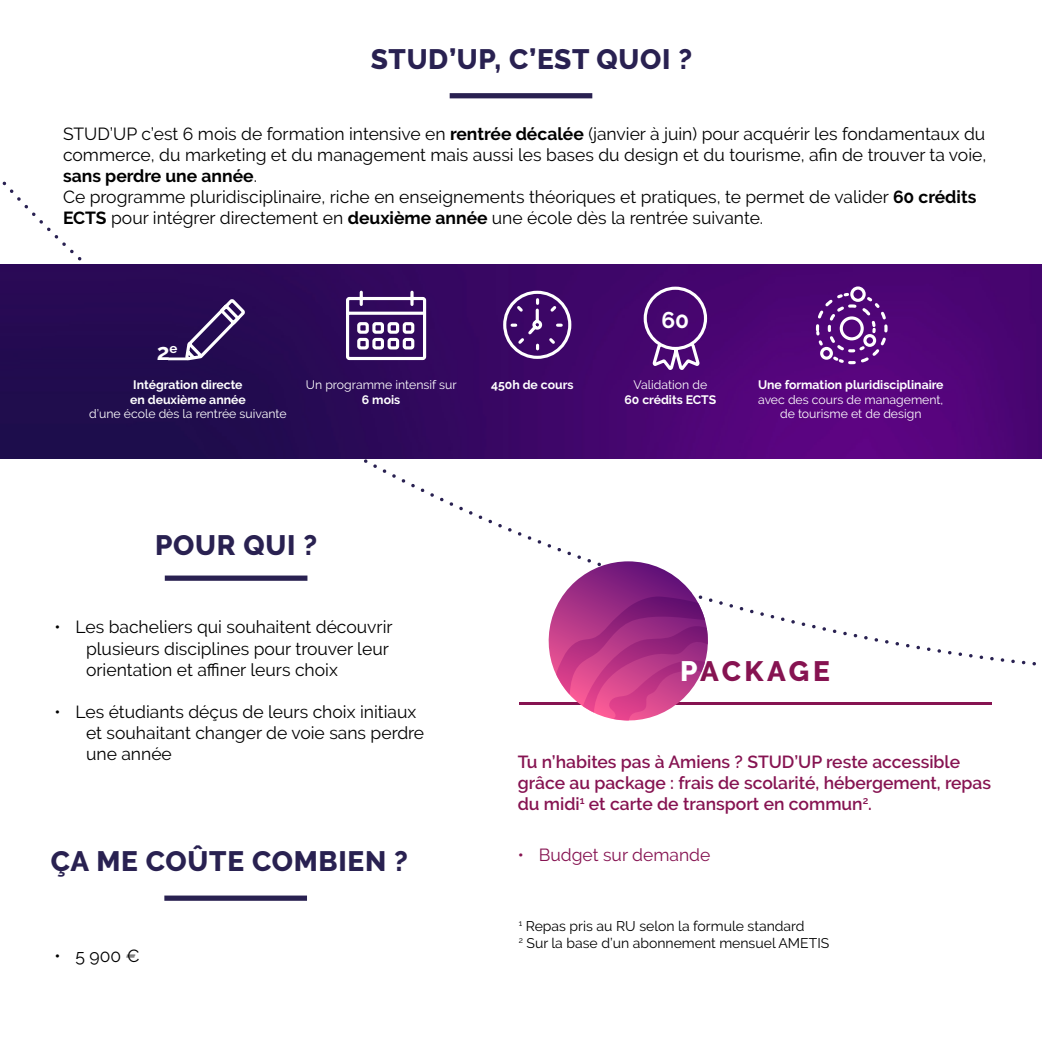
<style>
.page{position:relative;width:1042px;height:1042px;background:#fff}
.page>*{position:absolute;margin:0;border:0;box-sizing:border-box;transform-origin:0 0}
.t1{font:800 28px "Raleway";letter-spacing:.025em;color:#292151}
.t2{font:800 28px "Raleway";letter-spacing:.115em;color:#861351}
.t3{font:700 22.75px "Raleway";color:#fff}
.t4{font:17.5px/21px "Raleway";color:#000}
.t5{font:600 17.5px/21px "Raleway";color:#861351}
.t6{font:17.5px "Raleway";color:#861351}
.t7{font:14px/16.8px "Raleway";color:#000}
.t8{font:12.25px/14.7px "Raleway";color:#fff;text-align:center}
.t9{font:700 12.25px/14.7px "Raleway";color:#fff}
.s1{font-weight:700}
.s2{color:#fff}
</style>
<div class="page">
<img style="left:0;top:264px;width:1042px;height:195px">
<hr style="left:519px;top:702px;width:472px;height:2px;background:#861351">
<div style="left:450px;top:93px;width:142px;height:5px;background:#292151"></div>
<div style="left:165px;top:575px;width:142px;height:6px;background:#292151"></div>
<div style="left:164px;top:895px;width:143px;height:6px;background:#292151"></div>
<svg style="left:539px;top:561px;width:178px;height:160px"></svg>
<svg style="left:501px;top:289px;width:72px;height:71px;background:#5e3281"></svg>
<svg style="left:814px;top:285px;width:75px;height:81px;background:#6e308f"></svg>
<svg style="left:344px;top:289px;width:84px;height:73px"></svg>
<svg style="left:642px;top:285px;width:66px;height:87px;background:#652f87"></svg>
<svg style="left:184px;top:296px;width:64px;height:66px;background:#48316e"></svg>
<div style="left:168px;top:357px;width:20px;height:3px;border:2px solid #fff"></div>
<h1 class="t1" style="left:371px;top:44px;width:323px">STUD’UP, C’EST QUOI ?</h1>
<p class="t4" style="left:63px;top:123px;width:925px">STUD’UP c’est 6 mois de formation intensive en <span class="s1">rentrée décalée</span> (janvier à juin) pour acquérir les fondamentaux du commerce, du marketing et du management mais aussi les bases du design et du tourisme, afin de trouver ta voie, <span class="s1">sans perdre une année</span>.<br>Ce programme pluridisciplinaire, riche en enseignements théoriques et pratiques, te permet de valider <span class="s1">60 crédits ECTS</span> pour intégrer directement en <span class="s1">deuxième année</span> une école dès la rentrée suivante.</p>
<h2 class="t3" style="left:157px;top:339px;width:22px">2<sup>e</sup></h2>
<p class="t9" style="left:130px;top:377px;width:117px">Intégration directe en deuxième année</p>
<p class="t8" style="left:89px;top:407px;width:199px">d’une école dès la rentrée suivante</p>
<p class="t8" style="left:306px;top:377px;width:152px">Un programme intensif sur</p>
<p class="t9" style="left:491px;top:377px;width:84px">450h de cours</p>
<p class="t9" style="left:362px;top:392px;width:40px">6 mois</p>
<h1 class="t1" style="left:155px;top:529px;width:164px">POUR QUI ?</h1>
<h2 class="t3" style="left:661px;top:307px;width:29px">60</h2>
<p class="t8" style="left:633px;top:377px;width:75px">Validation de</p>
<p class="t9" style="left:624px;top:392px;width:93px">60 crédits ECTS</p>
<p class="t9" style="left:758px;top:377px;width:187px">Une formation pluridisciplinaire</p>
<p class="t8" style="left:758px;top:392px;width:187px">avec des cours de management, de tourisme et de design</p>
<p class="t4" style="left:86px;top:617px;width:308px;text-indent:-32px">• Les bacheliers qui souhaitent découvrir plusieurs disciplines pour trouver leur orientation et affiner leurs choix</p>
<p class="t4" style="left:86px;top:701px;width:340px;text-indent:-32px">• Les étudiants déçus de leurs choix initiaux et souhaitant changer de voie sans perdre une année</p>
<h1 class="t1" style="left:51px;top:845px;width:358px">ÇA ME COÛTE COMBIEN ?</h1>
<p class="t4" style="left:55px;top:945px;width:87px">• 5 900 €</p>
<h1 class="t2" style="left:680px;top:655px;width:151px"><span class="s2">P</span>ACKAGE</h1>
<p class="t5" style="left:518px;top:751px;width:475px">Tu n’habites pas à Amiens ? STUD’UP reste accessible grâce au package : frais de scolarité, hébergement, repas du midi<sup>1</sup> et carte de transport en commun<sup>2</sup>.</p>
<p class="t6" style="left:518px;top:845px;width:194px">• Budget sur demande</p>
<p class="t7" style="left:519px;top:918px;width:312px"><sup>1</sup> Repas pris au RU selon la formule standard<br><sup>2</sup> Sur la base d’un abonnement mensuel AMETIS</p>
</div>
